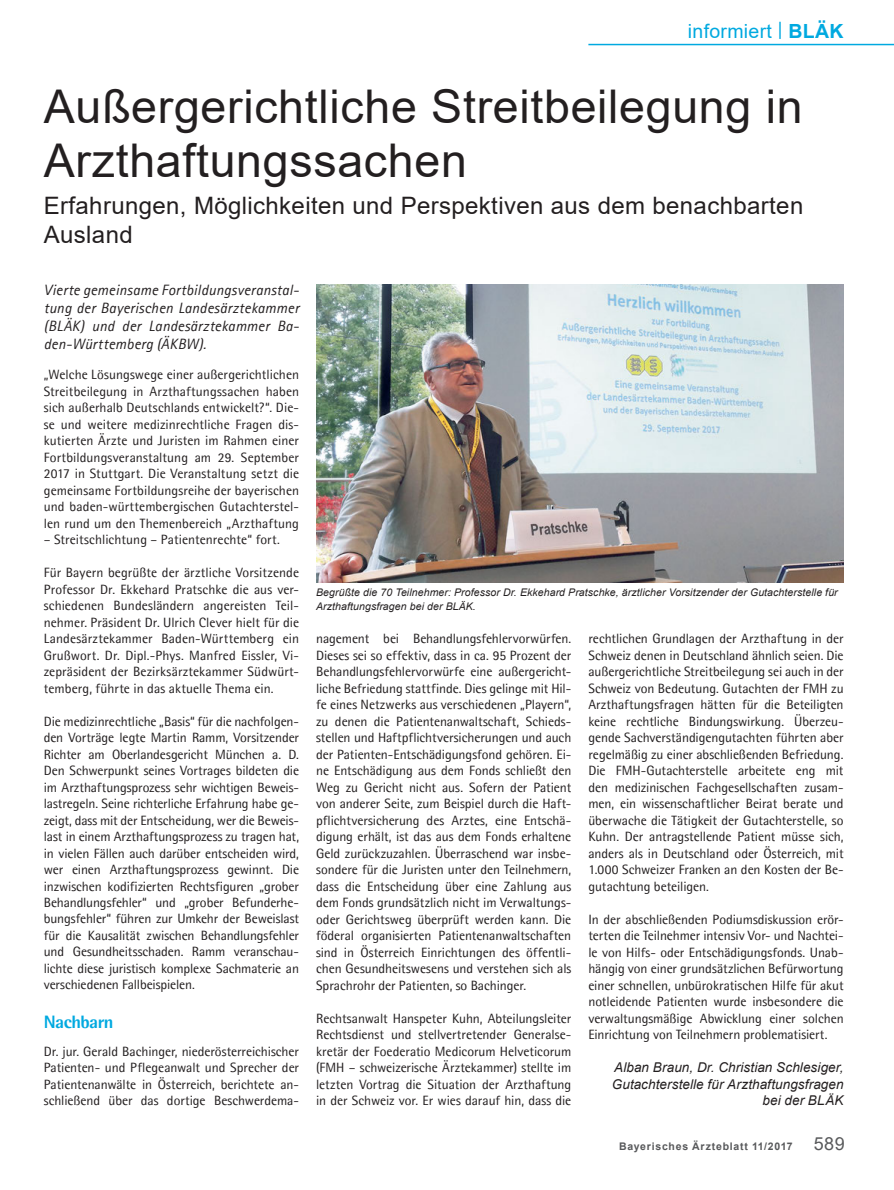
<style>
.page{position:relative;width:894px;height:1190px;background:#fff}
.page>*{position:absolute;margin:0;border:0;box-sizing:border-box;transform-origin:0 0}
.t1{font:46.5px/54px "Arial";letter-spacing:.015em;color:#231f20}
.t2{font:24px/28.5px "Arial";letter-spacing:.015em;color:#231f20}
.t3{font:19.5px "Arial";letter-spacing:.015em;color:#00a9e0}
.t4{font:800 18px "Agfa Rotis Semisans";letter-spacing:-.03em;color:#00a9e0}
.t5{font:italic 15px/18px "Agfa Rotis Sans Serif";letter-spacing:.015em;color:#231f20;text-align:justify}
.t6{font:13.5px/16.5px "Agfa Rotis Semisans";letter-spacing:-.005em;color:#231f20;text-align:justify}
.t7{font:italic 13.5px/16.5px "Arial";letter-spacing:.01em;color:#231f20;text-align:right}
.t8{font:italic 10.5px/13.5px "Arial";letter-spacing:.01em;color:#231f20}
.t9{font:700 10.5px "Arial";letter-spacing:.07em;color:#58595b}
.s1{font-weight:700}
.s2{font-weight:400;font-size:18px}
</style>
<div class="page">
<hr style="left:588px;top:44px;width:305px;height:1px;background:#00a9e0">
<img style="left:316px;top:284px;width:527px;height:298px">
<h3 class="t3" style="left:688px;top:20px;width:157px">informiert <sup>|</sup> <span class="s1">BLÄK</span></h3>
<h1 class="t1" style="left:44px;top:80px;width:760px">Außergerichtliche Streitbeilegung in<br>Arzthaftungssachen</h1>
<h2 class="t2" style="left:44px;top:192px;width:761px">Erfahrungen, Möglichkeiten und Perspektiven aus dem benachbarten<br>Ausland</h2>
<p class="t5" style="left:44px;top:281px;width:257px">Vierte gemeinsame Fortbildungsveranstal&shy;tung der Bayerischen Landesärztekammer (BLÄK) und der Landesärztekammer Ba&shy;den-Württemberg (ÄKBW).</p>
<p class="t6" style="left:44px;top:366px;width:257px">„Welche Lösungswege einer außergerichtlichen Streitbeilegung in Arzthaftungssachen haben sich außerhalb Deutschlands entwickelt?“. Die&shy;se und weitere medizinrechtliche Fragen dis&shy;kutierten Ärzte und Juristen im Rahmen einer Fortbildungsveranstaltung am 29. September 2017 in Stuttgart. Die Veranstaltung setzt die gemeinsame Fortbildungsreihe der bayerischen und baden-württembergischen Gutachterstel&shy;len rund um den Themenbereich „Arzthaftung</p>
<p class="t6" style="left:44px;top:531px;width:237px">– Streitschlichtung – Patientenrechte“ fort.</p>
<p class="t6" style="left:44px;top:564px;width:257px">Für Bayern begrüßte der ärztliche Vorsitzende Professor Dr. Ekkehard Pratschke die aus ver&shy;schiedenen Bundesländern angereisten Teil&shy;nehmer. Präsident Dr. Ulrich Clever hielt für die Landesärztekammer Baden-Württemberg ein Grußwort. Dr. Dipl.-Phys. Manfred Eissler, Vi&shy;zepräsident der Bezirksärztekammer Südwürt&shy;temberg, führte in das aktuelle Thema ein.</p>
<p class="t6" style="left:44px;top:713px;width:257px">Die medizinrechtliche „Basis“ für die nachfolgen&shy;den Vorträge legte Martin Ramm, Vorsitzender Richter am Oberlandesgericht München a. D.<br>Den Schwerpunkt seines Vortrages bildeten die im Arzthaftungsprozess sehr wichtigen Beweis&shy;lastregeln. Seine richterliche Erfahrung habe ge&shy;zeigt, dass mit der Entscheidung, wer die Beweis&shy;last in einem Arzthaftungsprozess zu tragen hat, in vielen Fällen auch darüber entscheiden wird, wer einen Arzthaftungsprozess gewinnt. Die inzwischen kodifizierten Rechtsfiguren „grober Behandlungsfehler“ und „grober Befunderhe&shy;bungsfehler“ führen zur Umkehr der Beweislast für die Kausalität zwischen Behandlungsfehler und Gesundheitsschaden. Ramm veranschau&shy;lichte diese juristisch komplexe Sachmaterie an verschiedenen Fallbeispielen.</p>
<h3 class="t4" style="left:44px;top:1010px;width:71px">Nachbarn</h3>
<p class="t6" style="left:44px;top:1043px;width:257px">Dr. jur. Gerald Bachinger, niederösterreichischer Patienten- und Pflegeanwalt und Sprecher der Patientenanwälte in Österreich, berichtete an&shy;schließend über das dortige Beschwerdema-</p>
<p class="t8" style="left:316px;top:586px;width:523px">Begrüßte die 70 Teilnehmer: Professor Dr. Ekkehard Pratschke, ärztlicher Vorsitzender der Gutachterstelle für<br>Arzthaftungsfragen bei der BLÄK.</p>
<p class="t6" style="left:316px;top:630px;width:257px">nagement bei Behandlungsfehlervorwürfen.<br>Dieses sei so effektiv, dass in ca. 95 Prozent der Behandlungsfehlervorwürfe eine außergericht&shy;liche Befriedung stattfinde. Dies gelinge mit Hil&shy;fe eines Netzwerks aus verschiedenen „Playern“, zu denen die Patientenanwaltschaft, Schieds&shy;stellen und Haftpflichtversicherungen und auch der Patienten-Entschädigungsfond gehören. Ei&shy;ne Entschädigung aus dem Fonds schließt den Weg zu Gericht nicht aus. Sofern der Patient von anderer Seite, zum Beispiel durch die Haft&shy;pflichtversicherung des Arztes, eine Entschä&shy;digung erhält, ist das aus dem Fonds erhaltene Geld zurückzuzahlen. Überraschend war insbe&shy;sondere für die Juristen unter den Teilnehmern, dass die Entscheidung über eine Zahlung aus dem Fonds grundsätzlich nicht im Verwaltungs&shy;oder Gerichtsweg überprüft werden kann. Die föderal organisierten Patientenanwaltschaften sind in Österreich Einrichtungen des öffentli&shy;chen Gesundheitswesens und verstehen sich als Sprachrohr der Patienten, so Bachinger.</p>
<p class="t6" style="left:316px;top:1010px;width:257px">Rechtsanwalt Hanspeter Kuhn, Abteilungsleiter Rechtsdienst und stellvertretender Generalse&shy;kretär der Foederatio Medicorum Helveticorum (FMH – schweizerische Ärztekammer) stellte im letzten Vortrag die Situation der Arzthaftung in der Schweiz vor. Er wies darauf hin, dass die</p>
<p class="t6" style="left:588px;top:630px;width:257px">rechtlichen Grundlagen der Arzthaftung in der Schweiz denen in Deutschland ähnlich seien. Die außergerichtliche Streitbeilegung sei auch in der Schweiz von Bedeutung. Gutachten der FMH zu Arzthaftungsfragen hätten für die Beteiligten keine rechtliche Bindungswirkung. Überzeu&shy;gende Sachverständigengutachten führten aber regelmäßig zu einer abschließenden Befriedung.<br>Die FMH-Gutachterstelle arbeitete eng mit den medizinischen Fachgesellschaften zusam&shy;men, ein wissenschaftlicher Beirat berate und überwache die Tätigkeit der Gutachterstelle, so Kuhn. Der antragstellende Patient müsse sich, anders als in Deutschland oder Österreich, mit 1.000 Schweizer Franken an den Kosten der Be&shy;gutachtung beteiligen.</p>
<p class="t6" style="left:588px;top:911px;width:257px">In der abschließenden Podiumsdiskussion erör&shy;terten die Teilnehmer intensiv Vor- und Nachtei&shy;le von Hilfs- oder Entschädigungsfonds. Unab&shy;hängig von einer grundsätzlichen Befürwortung einer schnellen, unbürokratischen Hilfe für akut notleidende Patienten wurde insbesondere die verwaltungsmäßige Abwicklung einer solchen Einrichtung von Teilnehmern problematisiert.</p>
<p class="t7" style="left:611px;top:1059px;width:233px">Alban Braun, Dr. Christian Schlesiger,<br>Gutachterstelle für Arzthaftungsfragen bei der BLÄK</p>
<p class="t9" style="left:619px;top:1140px;width:227px">Bayerisches Ärzteblatt 11/2017 <span class="s2">589</span></p>
</div>
